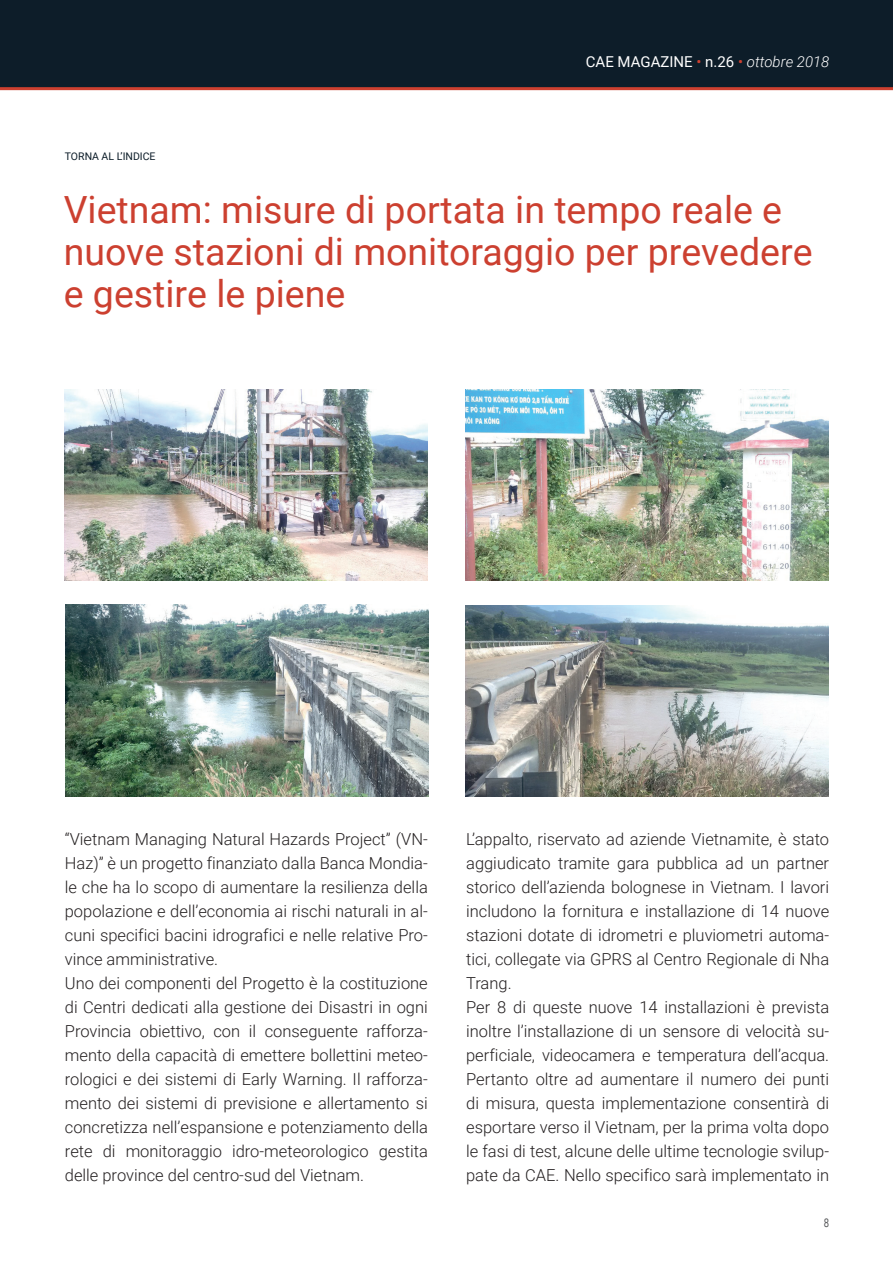
<style>
.page{position:relative;width:893px;height:1263px;background:#fff}
.page>*{position:absolute;margin:0;border:0;box-sizing:border-box;transform-origin:0 0}
.t1{font:37.5px/42px "Roboto";color:#cc4030}
.t2{font:300 16.5px/24px "Roboto";color:#231f20}
.t3{font:15px "Roboto";color:#fff}
.t4{font:12px "Roboto";color:#57585a;scale:.8 1}
.t5{font:10.5px "Roboto";color:#0d1d29}
.s1{color:#cc4030}
.s2{font-weight:300;font-style:italic}
</style>
<div class="page">
<div style="left:0;top:0;width:893px;height:87px;background:#0d1d29"></div>
<hr style="left:0;top:87px;width:893px;height:3px;background:#cc4030">
<img style="left:65px;top:389px;width:363px;height:192px">
<img style="left:65px;top:605px;width:363px;height:192px">
<img style="left:466px;top:389px;width:363px;height:192px">
<img style="left:466px;top:605px;width:363px;height:192px">
<p class="t3" style="left:586px;top:52px;width:245px">CAE MAGAZINE <span class="s1">•</span> n.26 <span class="s1">•</span> <span class="s2">ottobre 2018</span></p>
<p class="t5" style="left:65px;top:149px;width:92px">TORNA AL L’INDICE</p>
<h1 class="t1" style="left:64px;top:187px;width:750px">Vietnam: misure di portata in tempo reale e nuove stazioni di monitoraggio per prevedere e gestire le piene</h1>
<p class="t2" style="left:65px;top:826px;width:365px">“Vietnam Managing Natural Hazards Project” (VN-Haz)” è un progetto finanziato dalla Banca Mondia&shy;le che ha lo scopo di aumentare la resilienza della popolazione e dell’economia ai rischi naturali in al&shy;cuni specifici bacini idrografici e nelle relative Pro&shy;vince amministrative.<br>Uno dei componenti del Progetto è la costituzione di Centri dedicati alla gestione dei Disastri in ogni Provincia obiettivo, con il conseguente rafforza&shy;mento della capacità di emettere bollettini meteo&shy;rologici e dei sistemi di Early Warning. Il rafforza&shy;mento dei sistemi di previsione e allertamento si concretizza nell’espansione e potenziamento della rete di monitoraggio idro-meteorologico gestita delle province del centro-sud del Vietnam.</p>
<p class="t2" style="left:466px;top:826px;width:365px">L’appalto, riservato ad aziende Vietnamite, è stato aggiudicato tramite gara pubblica ad un partner storico dell’azienda bolognese in Vietnam. I lavori includono la fornitura e installazione di 14 nuove stazioni dotate di idrometri e pluviometri automa&shy;tici, collegate via GPRS al Centro Regionale di Nha Trang.<br>Per 8 di queste nuove 14 installazioni è prevista inoltre l’installazione di un sensore di velocità su&shy;perficiale, videocamera e temperatura dell’acqua.<br>Pertanto oltre ad aumentare il numero dei punti di misura, questa implementazione consentirà di esportare verso il Vietnam, per la prima volta dopo le fasi di test, alcune delle ultime tecnologie svilup&shy;pate da CAE. Nello specifico sarà implementato in</p>
<p class="t4" style="left:824px;top:1214px;width:8px">8</p>
</div>
